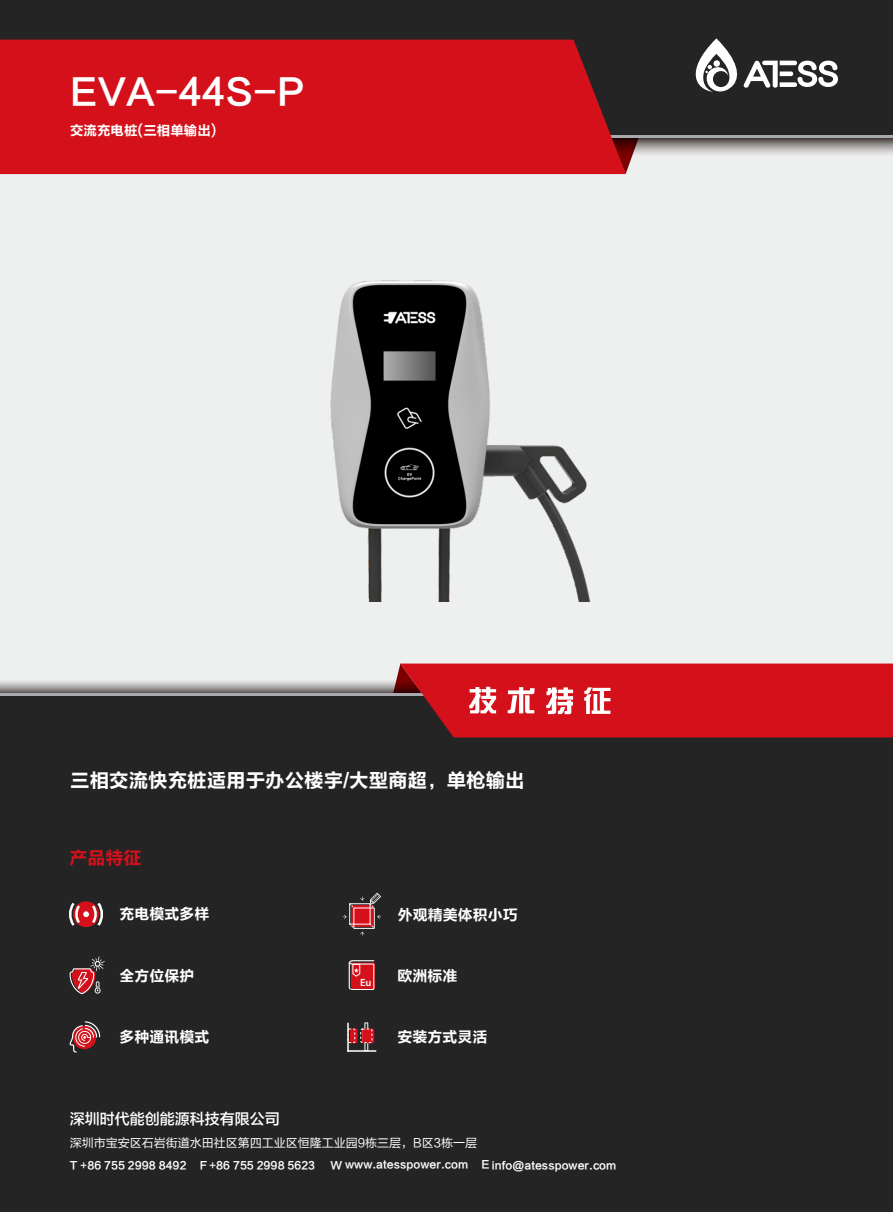
<style>
.page{position:relative;width:893px;height:1212px;background:#eeefef}
.page>*{position:absolute;margin:0;border:0;box-sizing:border-box;transform-origin:0 0}
.t1{font:35.1px "FZLTCHK GBK1 0";color:#fff}
.t2{font:19.5px "FZLTCHJW GB1 0";color:#fff}
.t3{font:18px "FZLTCHK GBK1 0";color:#d4111a}
.t4{font:15px "FZLTCHJW GB1 0";color:#fff}
.t5{font:15px "FZLTZHK GBK1 0";color:#fff}
.t6{font:13.5px "FZLTCHK GBK1 0";color:#fff}
.t7{font:12px "FZLTHJW GB1 0";color:#fff}
.t8{font:10.5px "FZLTCHK GBK1 0";color:#fff}
.t9{font:600 10.5px "Myriad Pro";color:#fff}
</style>
<div class="page">
<svg style="left:626px;top:160px;width:5px;height:13px"></svg>
<svg style="left:626px;top:138px;width:267px;height:22px"></svg>
<div style="left:0;top:0;width:893px;height:135px;background:#242424"></div>
<div style="left:0;top:40px;width:626px;height:134px;background:#d4111a"></div>
<svg style="left:0;top:681px;width:392px;height:12px;background:#a6a3a3"></svg>
<div style="left:0;top:696px;width:893px;height:516px;background:#242424"></div>
<svg style="left:695px;top:38px;width:143px;height:54px"></svg>
<svg style="left:392px;top:663px;width:501px;height:74px;background:#cb1f27"></svg>
<svg style="left:69px;top:956px;width:36px;height:39px"></svg>
<svg style="left:349px;top:960px;width:26px;height:30px"></svg>
<svg style="left:70px;top:1021px;width:31px;height:32px"></svg>
<svg style="left:350px;top:1028px;width:8px;height:15px"></svg>
<hr style="left:347px;top:1023px;width:2px;height:28px;background:#fff">
<hr style="left:348px;top:1050px;width:28px;height:2px;background:#fff">
<div style="left:348px;top:1028px;width:7px;height:15px;border:1px dashed #fff"></div>
<div style="left:364px;top:1022px;width:4px;height:29px;border:1px solid #fff"></div>
<div style="left:362px;top:1028px;width:12px;height:15px;background:#d4111a;border-radius:2px"></div>
<div style="left:360px;top:1028px;width:12px;height:15px;border:1px dashed #fff;border-radius:2px"></div>
<svg style="left:69px;top:901px;width:34px;height:27px"></svg>
<div style="left:351px;top:905px;width:22px;height:22px;background:#d4111a"></div>
<div style="left:349px;top:903px;width:22px;height:21px;border:1px solid #fff"></div>
<div style="left:353px;top:907px;width:22px;height:22px;border:1px solid #fff"></div>
<svg style="left:343px;top:915px;width:38px;height:21px"></svg>
<svg style="left:349px;top:893px;width:32px;height:16px"></svg>
<img style="left:330px;top:280px;width:261px;height:322px">
<h1 class="t1" style="left:70px;top:72px;width:236px">EVA-44S-P</h1>
<p class="t6" style="left:70px;top:123px;width:148px">交流充电桩(三相单输出)</p>
<h2 class="t2" style="left:70px;top:769px;width:456px">三相交流快充桩适用于办公楼宇/大型商超，单枪输出</h2>
<h3 class="t3" style="left:70px;top:848px;width:74px">产品特征</h3>
<h3 class="t4" style="left:119px;top:906px;width:91px">充电模式多样</h3>
<h3 class="t4" style="left:398px;top:906px;width:121px">外观精美体积小巧</h3>
<h3 class="t4" style="left:119px;top:967px;width:76px">全方位保护</h3>
<p class="t9" style="left:360px;top:978px;width:13px">Eu</p>
<h3 class="t4" style="left:397px;top:967px;width:61px">欧洲标准</h3>
<h3 class="t4" style="left:119px;top:1029px;width:91px">多种通讯模式</h3>
<h3 class="t4" style="left:398px;top:1029px;width:91px">安装方式灵活</h3>
<h3 class="t5" style="left:70px;top:1111px;width:212px">深圳时代能创能源科技有限公司</h3>
<p class="t7" style="left:70px;top:1136px;width:409px">深圳市宝安区石岩街道水田社区第四工业区恒隆工业园9栋三层，B区3栋一层</p>
<p class="t8" style="left:70px;top:1160px;width:118px">T +86 755 2998 8492</p>
<p class="t8" style="left:200px;top:1160px;width:117px">F+86 755 2998 5623</p>
<p class="t8" style="left:330px;top:1159px;width:139px">W www.atesspower.com</p>
<p class="t8" style="left:481px;top:1159px;width:136px">E info@atesspower.com</p>
</div>
